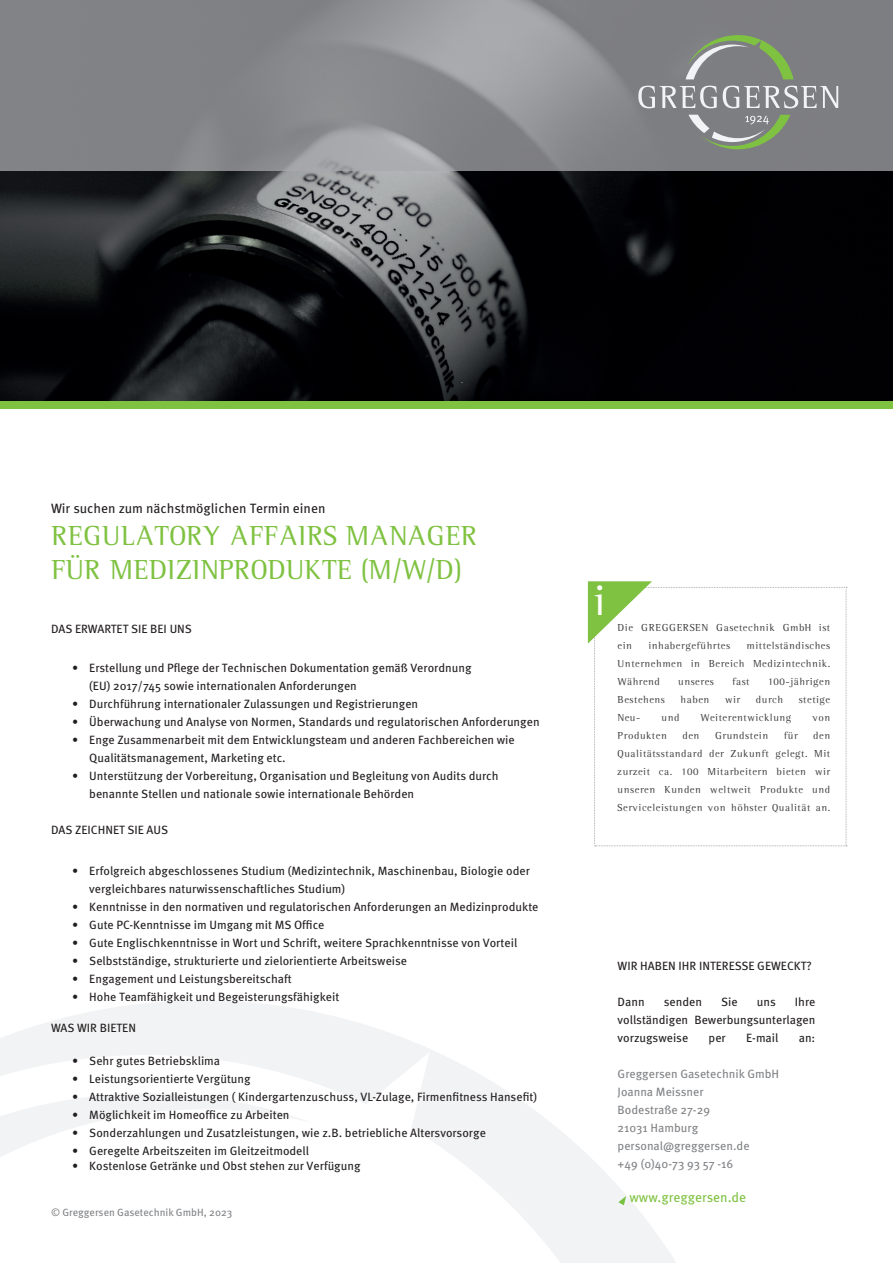
<style>
.page{position:relative;width:893px;height:1263px;background:#fff}
.page>*{position:absolute;margin:0;border:0;box-sizing:border-box;transform-origin:0 0}
.t1{font:43.95px "Leftist Mono Serif";color:#fff}
.t2{font:28.5px/34.5px "Leftist Mono Serif";color:#7fc241}
.t3{font:13.5px "Meta GEO";color:#231f20}
.t4{font:13.5px "Meta GEO";color:#7fc241}
.t5{font:12px/18px "Meta GEO";color:#231f20}
.t6{font:12px/18px "Meta GEO";color:#808285}
.t7{font:10.5px/18px "Leftist Mono Serif";letter-spacing:.05em;color:#3e3e3f;text-align:justify}
.t8{font:10.5px "Meta GEO";color:#808285}
</style>
<div class="page">
<svg style="left:0;top:1001px;width:676px;height:262px"></svg>
<img style="left:0;top:170px;width:893px;height:231px">
<svg style="left:0;top:0;width:893px;height:170px;background:#86888b"></svg>
<svg style="left:638px;top:86px;width:79px;height:22px"></svg>
<svg style="left:723px;top:86px;width:115px;height:22px"></svg>
<svg style="left:686px;top:35px;width:108px;height:44px;background:#85907f"></svg>
<svg style="left:688px;top:115px;width:102px;height:34px;background:#8b9486"></svg>
<div style="left:0;top:401px;width:893px;height:7px;background:#7fc241"></div>
<svg style="left:588px;top:581px;width:259px;height:265px"></svg>
<svg style="left:618px;top:1196px;width:8px;height:9px"></svg>
<p class="t3" style="left:51px;top:499px;width:276px">Wir suchen zum nächstmöglichen Termin einen</p>
<h2 class="t2" style="left:51px;top:519px;width:428px">REGULATORY AFFAIRS MANAGER<br>FÜR MEDIZINPRODUKTE (M/W/D)</h2>
<p class="t5" style="left:51px;top:619px;width:143px">DAS ERWARTET SIE BEI UNS</p>
<p class="t5" style="left:89px;top:658px;width:384px;text-indent:-17px">• Erstellung und Pflege der Technischen Dokumentation gemäß Verordnung (EU) 2017/745 sowie internationalen Anforderungen</p>
<p class="t5" style="left:72px;top:694px;width:347px">• Durchführung internationaler Zulassungen und Registrierungen</p>
<p class="t5" style="left:72px;top:712px;width:469px">• Überwachung und Analyse von Normen, Standards und regulatorischen Anforderungen</p>
<p class="t5" style="left:89px;top:730px;width:427px;text-indent:-17px">• Enge Zusammenarbeit mit dem Entwicklungsteam und anderen Fachbereichen wie<br>Qualitätsmanagement, Marketing etc.</p>
<p class="t5" style="left:89px;top:766px;width:411px;text-indent:-17px">• Unterstützung der Vorbereitung, Organisation und Begleitung von Audits durch benannte Stellen und nationale sowie internationale Behörden</p>
<p class="t5" style="left:51px;top:820px;width:119px">DAS ZEICHNET SIE AUS</p>
<p class="t5" style="left:89px;top:861px;width:442px;text-indent:-17px">• Erfolgreich abgeschlossenes Studium (Medizintechnik, Maschinenbau, Biologie oder vergleichbares naturwissenschaftliches Studium)</p>
<p class="t5" style="left:72px;top:897px;width:468px">• Kenntnisse in den normativen und regulatorischen Anforderungen an Medizinprodukte</p>
<p class="t5" style="left:72px;top:915px;width:254px">• Gute PC-Kenntnisse im Umgang mit MS Office</p>
<p class="t5" style="left:72px;top:933px;width:447px">• Gute Englischkenntnisse in Wort und Schrift, weitere Sprachkenntnisse von Vorteil</p>
<p class="t5" style="left:72px;top:951px;width:336px">• Selbstständige, strukturierte und zielorientierte Arbeitsweise</p>
<p class="t5" style="left:72px;top:969px;width:221px">• Engagement und Leistungsbereitschaft</p>
<p class="t5" style="left:72px;top:987px;width:269px">• Hohe Teamfähigkeit und Begeisterungsfähigkeit</p>
<p class="t5" style="left:51px;top:1018px;width:86px">WAS WIR BIETEN</p>
<p class="t5" style="left:72px;top:1051px;width:149px">• Sehr gutes Betriebsklima</p>
<p class="t5" style="left:72px;top:1069px;width:180px">• Leistungsorientierte Vergütung</p>
<p class="t5" style="left:72px;top:1087px;width:466px">• Attraktive Sozialleistungen ( Kindergartenzuschuss, VL-Zulage, Firmenfitness Hansefit)</p>
<p class="t5" style="left:72px;top:1105px;width:219px">• Möglichkeit im Homeoffice zu Arbeiten</p>
<p class="t5" style="left:72px;top:1123px;width:415px">• Sonderzahlungen und Zusatzleistungen, wie z.B. betriebliche Altersvorsorge</p>
<p class="t5" style="left:72px;top:1141px;width:238px">• Geregelte Arbeitszeiten im Gleitzeitmodell</p>
<p class="t5" style="left:72px;top:1156px;width:290px">• Kostenlose Getränke und Obst stehen zur Verfügung</p>
<p class="t8" style="left:51px;top:1205px;width:183px">© Greggersen Gasetechnik GmbH, 2023</p>
<h1 class="t1" style="left:594px;top:576px;width:14px">i</h1>
<p class="t7" style="left:618px;top:619px;width:214px">Die GREGGERSEN Gasetechnik GmbH ist ein</p>
<p class="t7" style="left:618px;top:637px;width:214px;text-indent:129px">mittelständisches Unternehmen in Bereich Medizintechnik.<br>Während</p>
<p class="t7" style="left:648px;top:637px;width:83px">inhabergeführtes</p>
<p class="t7" style="left:678px;top:673px;width:37px">unseres</p>
<p class="t7" style="left:732px;top:673px;width:19px">fast</p>
<p class="t7" style="left:768px;top:673px;width:64px">100-jährigen</p>
<p class="t7" style="left:618px;top:691px;width:49px">Bestehens</p>
<p class="t7" style="left:681px;top:691px;width:30px">haben</p>
<p class="t7" style="left:725px;top:691px;width:17px">wir</p>
<p class="t7" style="left:756px;top:691px;width:29px">durch</p>
<p class="t7" style="left:799px;top:691px;width:33px">stetige</p>
<p class="t7" style="left:618px;top:709px;width:24px">Neu-</p>
<p class="t7" style="left:661px;top:709px;width:19px">und</p>
<p class="t7" style="left:701px;top:709px;width:92px">Weiterentwicklung</p>
<p class="t7" style="left:812px;top:709px;width:19px">von</p>
<p class="t7" style="left:618px;top:727px;width:51px">Produkten</p>
<p class="t7" style="left:682px;top:727px;width:19px">den</p>
<p class="t7" style="left:715px;top:727px;width:55px">Grundstein</p>
<p class="t7" style="left:784px;top:727px;width:15px">für</p>
<p class="t7" style="left:618px;top:727px;width:214px;text-indent:196px">den Qualitätsstandard der Zukunft gelegt. Mit zurzeit ca. 100 Mitarbeitern bieten wir unseren Kunden weltweit Produkte und Serviceleistungen von höhster Qualität an.</p>
<p class="t5" style="left:618px;top:956px;width:196px">WIR HABEN IHR INTERESSE GEWECKT?</p>
<p class="t5" style="left:618px;top:992px;width:29px">Dann</p>
<p class="t5" style="left:664px;top:992px;width:40px">senden</p>
<p class="t5" style="left:721px;top:992px;width:18px">Sie</p>
<p class="t5" style="left:757px;top:992px;width:21px">uns</p>
<p class="t5" style="left:618px;top:992px;width:199px;text-align:justify;text-indent:177px">Ihre vollständigen Bewerbungsunterlagen vorzugsweise</p>
<p class="t5" style="left:709px;top:1028px;width:19px">per</p>
<p class="t5" style="left:746px;top:1028px;width:34px">E-mail</p>
<p class="t5" style="left:799px;top:1028px;width:18px">an:</p>
<p class="t6" style="left:618px;top:1064px;width:163px">Greggersen Gasetechnik GmbH<br>Joanna Meissner<br>Bodestraße 27-29<br>21031 Hamburg personal@greggersen.de<br>+49 (0)40-73 93 57 -16</p>
<p class="t4" style="left:629px;top:1188px;width:118px">www.greggersen.de</p>
</div>
